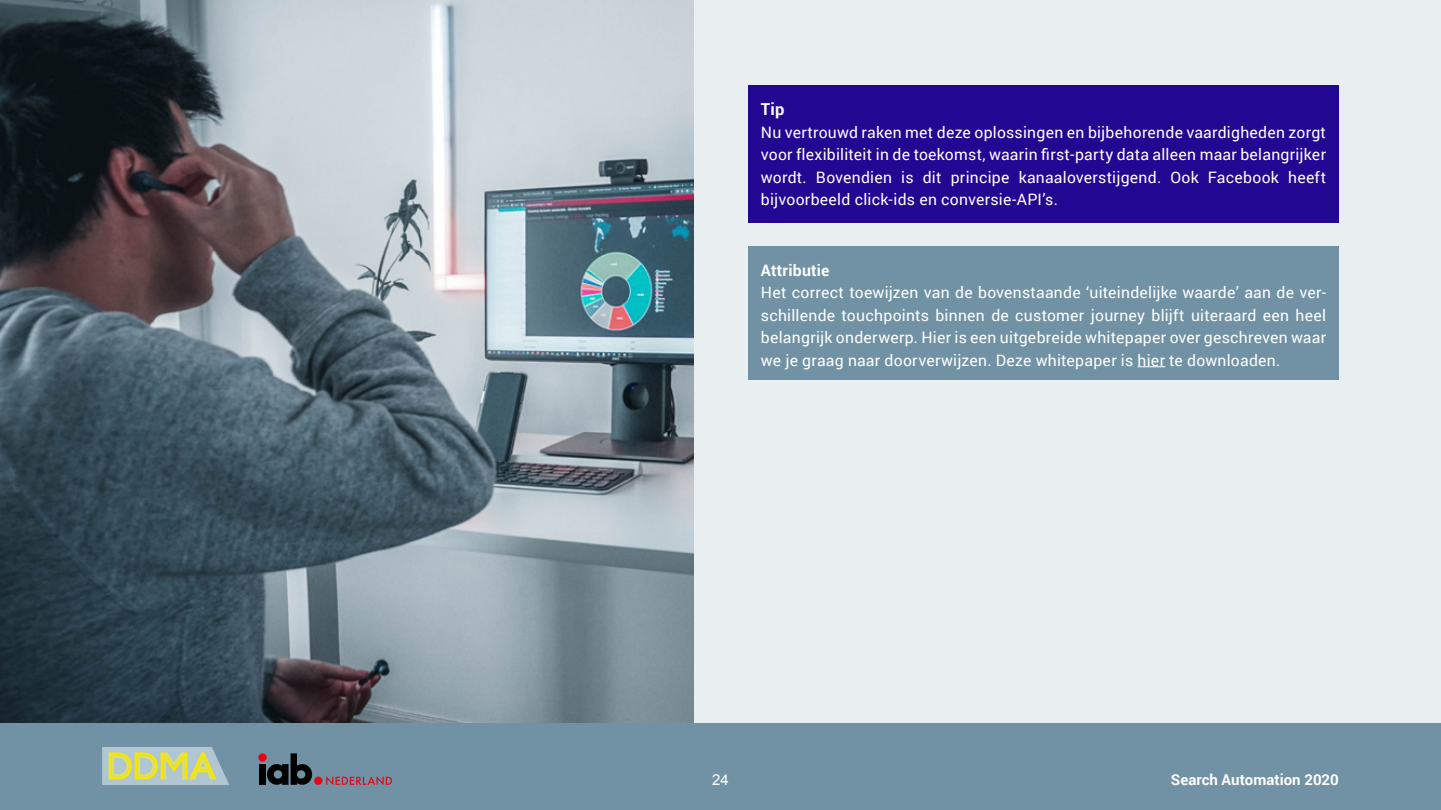
<style>
.page{position:relative;width:1441px;height:810px;background:#fff}
.page>*{position:absolute;margin:0;border:0;box-sizing:border-box;transform-origin:0 0}
.t1{font:700 16.5px "Roboto";color:#fff}
.t2{font:15.75px/22.5px "Roboto";letter-spacing:.015em;color:#fff;text-align:justify}
.t3{font:700 15.75px "Roboto";letter-spacing:.015em;color:#fff}
.t4{font:700 15px "Roboto";color:#fff}
.t5{font:15px "Arial";color:#fff}
</style>
<div class="page">
<div style="left:693px;top:0;width:747px;height:737px;background:#e9eff1"></div>
<img style="left:0;top:0;width:693px;height:724px">
<div style="left:748px;top:85px;width:590px;height:138px;background:#220793"></div>
<div style="left:748px;top:246px;width:590px;height:134px;background:#7192a4"></div>
<svg style="left:1137px;top:366px;width:28px;height:1px"></svg>
<div style="left:0;top:724px;width:1440px;height:86px;background:#7192a4"></div>
<svg style="left:267px;top:753px;width:45px;height:32px"></svg>
<div style="left:314px;top:777px;width:8px;height:8px;background:#e30613;border-radius:50%"></div>
<div style="left:258px;top:753px;width:9px;height:9px;background:#e30613;border-radius:50%"></div>
<div style="left:259px;top:764px;width:6px;height:21px;background:#000"></div>
<svg style="left:326px;top:776px;width:66px;height:9px"></svg>
<svg style="left:102px;top:747px;width:127px;height:38px;background:#becb9b"></svg>
<p class="t1" style="left:760px;top:98px;width:25px">Tip</p>
<p class="t2" style="left:760px;top:120px;width:566px">Nu vertrouwd raken met deze oplossingen en bijbehorende vaardigheden zorgt voor flexibiliteit in de toekomst, waarin first-party data alleen maar belangrijker wordt. Bovendien is dit principe kanaaloverstijgend. Ook Facebook heeft bijvoorbeeld click-ids en conversie-API’s.</p>
<p class="t3" style="left:760px;top:259px;width:70px">Attributie</p>
<p class="t2" style="left:760px;top:281px;width:566px">Het correct toewijzen van de bovenstaande ‘uiteindelijke waarde’ aan de ver&shy;schillende touchpoints binnen de customer journey blijft uiteraard een heel belangrijk onderwerp. Hier is een uitgebreide whitepaper over geschreven waar we je graag naar doorverwijzen. Deze whitepaper is hier te downloaden.</p>
<p class="t5" style="left:712px;top:770px;width:18px">24</p>
<p class="t4" style="left:1170px;top:769px;width:169px">Search Automation 2020</p>
</div>
